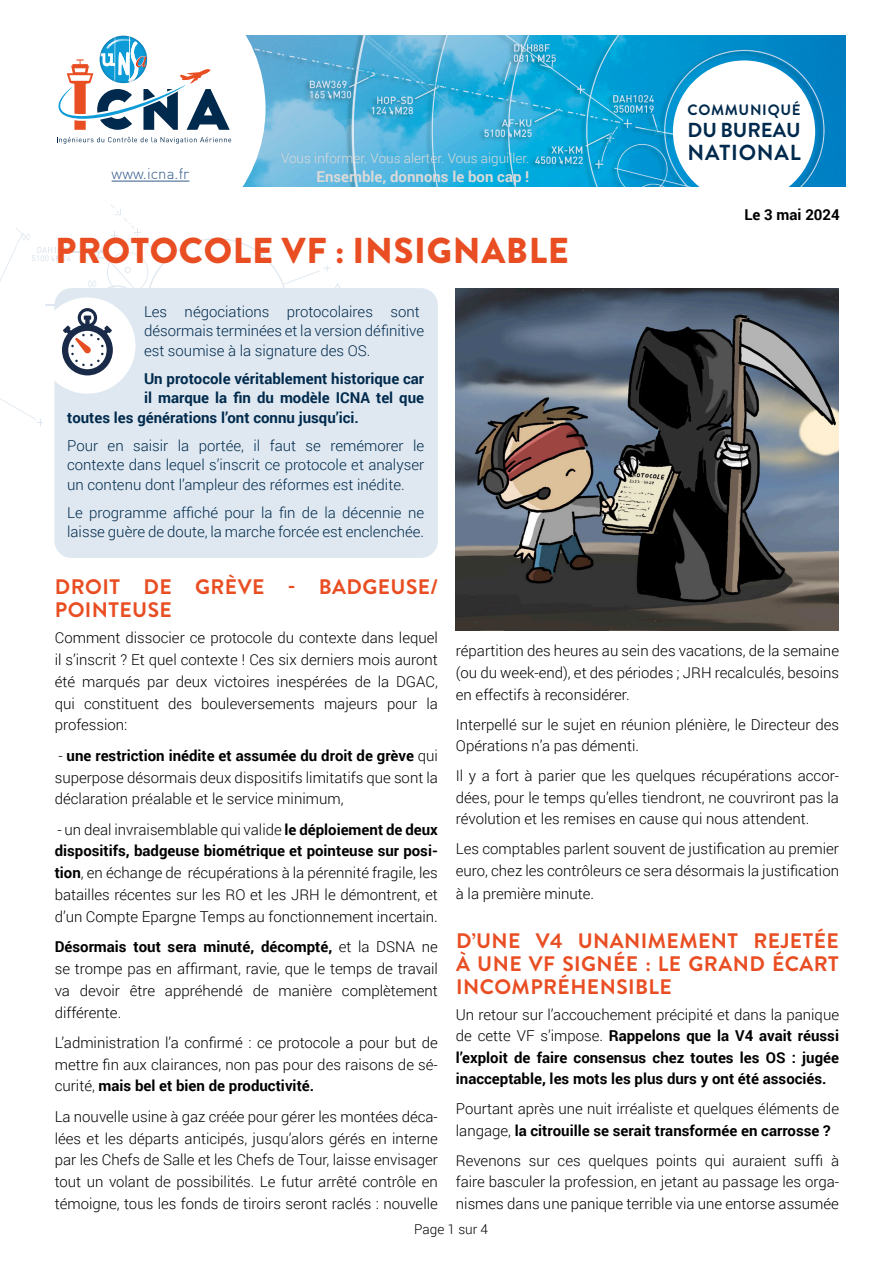
<style>
.page{position:relative;width:893px;height:1263px;background:#fff}
.page>*{position:absolute;margin:0;border:0;box-sizing:border-box;transform-origin:0 0}
.TITRE_COMMUNIQUE{font:900 36px "Brandon Grotesque";letter-spacing:.02em;color:#e94e23}
.t1{font:700 21.75px "Brandon Grotesque";letter-spacing:.035em;color:#002a4d}
.TITRE_PARAGRAPHE{font:700 21px/23.1px "Brandon Grotesque";letter-spacing:.02em;color:#e94e23}
.t2{font:700 20.25px "Brandon Grotesque";color:#002a4d}
.t3{font:300 15px/21.8px "Roboto";color:#000;text-align:justify}
.CHAPEAU{font:300 15px/19.5px "Roboto";color:#002a4d}
.t4{font:700 15px/21.6px "Roboto";color:#000;text-align:justify}
.CHAPEAU-2{font:700 15px "Roboto";color:#002a4d}
.t5{font:700 15px "Roboto";color:#dbd9d8}
.t6{font:300 15px "DIN";letter-spacing:.005em;color:#345b8d}
.t7{font:700 15px "Brandon Grotesque";letter-spacing:.045em;color:#002a4d}
.t8{font:300 13.5px "Roboto";color:#dbd9d8}
.t9{font:300 13.5px "Roboto";color:#000}
.s1{font-weight:700}
.s2{font-weight:300}
</style>
<div class="page">
<img style="left:266px;top:36px;width:579px;height:151px">
<svg style="left:69px;top:35px;width:197px;height:152px"></svg>
<div style="left:673px;top:60px;width:142px;height:143px;background:#fff;border-radius:50%"></div>
<div style="left:105px;top:161px;width:91px;height:28px;background:#fff"></div>
<hr style="left:112px;top:181px;width:77px;height:1px;background:#345b8d">
<svg style="left:57px;top:137px;width:174px;height:7px"></svg>
<svg style="left:58px;top:36px;width:172px;height:94px"></svg>
<div style="left:54px;top:288px;width:384px;height:270px;background:#dfe8f0;border-radius:17px"></div>
<svg style="left:0;top:204px;width:425px;height:222px"></svg>
<img style="left:456px;top:288px;width:383px;height:343px">
<p class="t7" style="left:687px;top:99px;width:115px">COMMUNIQUÉ</p>
<h3 class="t2" style="left:687px;top:116px;width:115px">DU BUREAU</h3>
<p class="t8" style="left:281px;top:149px;width:250px">Vous informer. Vous alerter. Vous aiguiller.</p>
<h2 class="t1" style="left:687px;top:137px;width:115px">NATIONAL</h2>
<p class="t6" style="left:112px;top:164px;width:79px">www.icna.fr</p>
<p class="t5" style="left:316px;top:166px;width:214px">Ensemble, donnons le bon cap !</p>
<p class="TITRE_COMMUNIQUE" style="left:55px;top:225px;width:515px">PROTOCOLE VF : INSIGNABLE</p>
<p class="CHAPEAU" style="left:144px;top:301px;width:282px">Les négociations protocolaires sont désormais terminées et la version définitive est soumise à la signature des OS.</p>
<p class="CHAPEAU-2" style="left:144px;top:368px;width:282px">Un protocole véritablement historique car</p>
<p class="CHAPEAU-2" style="left:144px;top:387px;width:282px">il marque la fin du modèle ICNA tel que</p>
<p class="CHAPEAU-2" style="left:67px;top:407px;width:293px">toutes les générations l’ont connu jusqu’ici.</p>
<p class="CHAPEAU" style="left:67px;top:435px;width:358px;text-align:justify">Pour en saisir la portée, il faut se remémorer le contexte dans lequel s’inscrit ce protocole et analyser un contenu dont l’ampleur des réformes est inédite.</p>
<p class="CHAPEAU" style="left:67px;top:502px;width:359px">Le programme affiché pour la fin de la décennie ne laisse guère de doute, la marche forcée est enclenchée.</p>
<p class="t4" style="left:744px;top:203px;width:97px">Le 3 mai 2024</p>
<p class="TITRE_PARAGRAPHE" style="left:55px;top:575px;width:384px">DROIT DE GRÈVE - BADGEUSE/<br>POINTEUSE</p>
<p class="t3" style="left:55px;top:626px;width:385px">Comment dissocier ce protocole du contexte dans lequel il s’inscrit ? Et quel contexte ! Ces six derniers mois auront été marqués par deux victoires inespérées de la DGAC, qui constituent des bouleversements majeurs pour la profession:</p>
<p class="t3" style="left:55px;top:744px;width:385px">- <span class="s1">une restriction inédite et assumée du droit de grève</span> qui superpose désormais deux dispositifs limitatifs que sont la déclaration préalable et le service minimum,</p>
<p class="t3" style="left:55px;top:818px;width:385px">- un deal invraisemblable qui valide <span class="s1">le déploiement de deux dispositifs, badgeuse biométrique et pointeuse sur posi&shy;tion</span>, en échange de récupérations à la pérennité fragile, les batailles récentes sur les RO et les JRH le démontrent, et d’un Compte Epargne Temps au fonctionnement incertain.</p>
<p class="t3" style="left:55px;top:935px;width:385px"><span class="s1">Désormais tout sera minuté, décompté,</span> et la DSNA ne se trompe pas en affirmant, ravie, que le temps de travail va devoir être appréhendé de manière complètement différente.</p>
<p class="t3" style="left:55px;top:1031px;width:385px">L’administration l’a confirmé : ce protocole a pour but de mettre fin aux clairances, non pas pour des raisons de sé&shy;curité, <span class="s1">mais bel et bien de productivité.</span></p>
<p class="t3" style="left:55px;top:1105px;width:385px">La nouvelle usine à gaz créée pour gérer les montées déca&shy;lées et les départs anticipés, jusqu’alors gérés en interne par les Chefs de Salle et les Chefs de Tour, laisse envisager tout un volant de possibilités. Le futur arrêté contrôle en témoigne, tous les fonds de tiroirs seront raclés : nouvelle</p>
<p class="t3" style="left:456px;top:640px;width:385px">répartition des heures au sein des vacations, de la semaine (ou du week-end), et des périodes ; JRH recalculés, besoins en effectifs à reconsidérer.</p>
<p class="t3" style="left:456px;top:713px;width:385px">Interpellé sur le sujet en réunion plénière, le Directeur des<br>Opérations n’a pas démenti.</p>
<p class="t3" style="left:456px;top:764px;width:385px">Il y a fort à parier que les quelques récupérations accor&shy;dées, pour le temps qu’elles tiendront, ne couvriront pas la révolution et les remises en cause qui nous attendent.</p>
<p class="t3" style="left:456px;top:838px;width:385px">Les comptables parlent souvent de justification au premier euro, chez les contrôleurs ce sera désormais la justification</p>
<p class="t3" style="left:456px;top:882px;width:140px">à la première minute.</p>
<p class="TITRE_PARAGRAPHE" style="left:456px;top:929px;width:384px;text-align:justify">D’UNE V4 UNANIMEMENT REJETÉE À UNE VF SIGNÉE : LE GRAND ÉCART INCOMPRÉHENSIBLE</p>
<p class="t4" style="left:456px;top:1003px;width:385px"><span class="s2">Un retour sur l’accouchement précipité et dans la panique de cette VF s’impose.</span> Rappelons que la V4 avait réussi l’exploit de faire consensus chez toutes les OS : jugée inacceptable, les mots les plus durs y ont été associés.</p>
<p class="t3" style="left:456px;top:1097px;width:385px">Pourtant après une nuit irréaliste et quelques éléments de langage, <span class="s1">la citrouille se serait transformée en carrosse ?</span></p>
<p class="t3" style="left:456px;top:1149px;width:385px">Revenons sur ces quelques points qui auraient suffi à faire basculer la profession, en jetant au passage les orga&shy;nismes dans une panique terrible via une entorse assumée</p>
<p class="t9" style="left:414px;top:1220px;width:75px">Page 1 sur 4</p>
</div>
